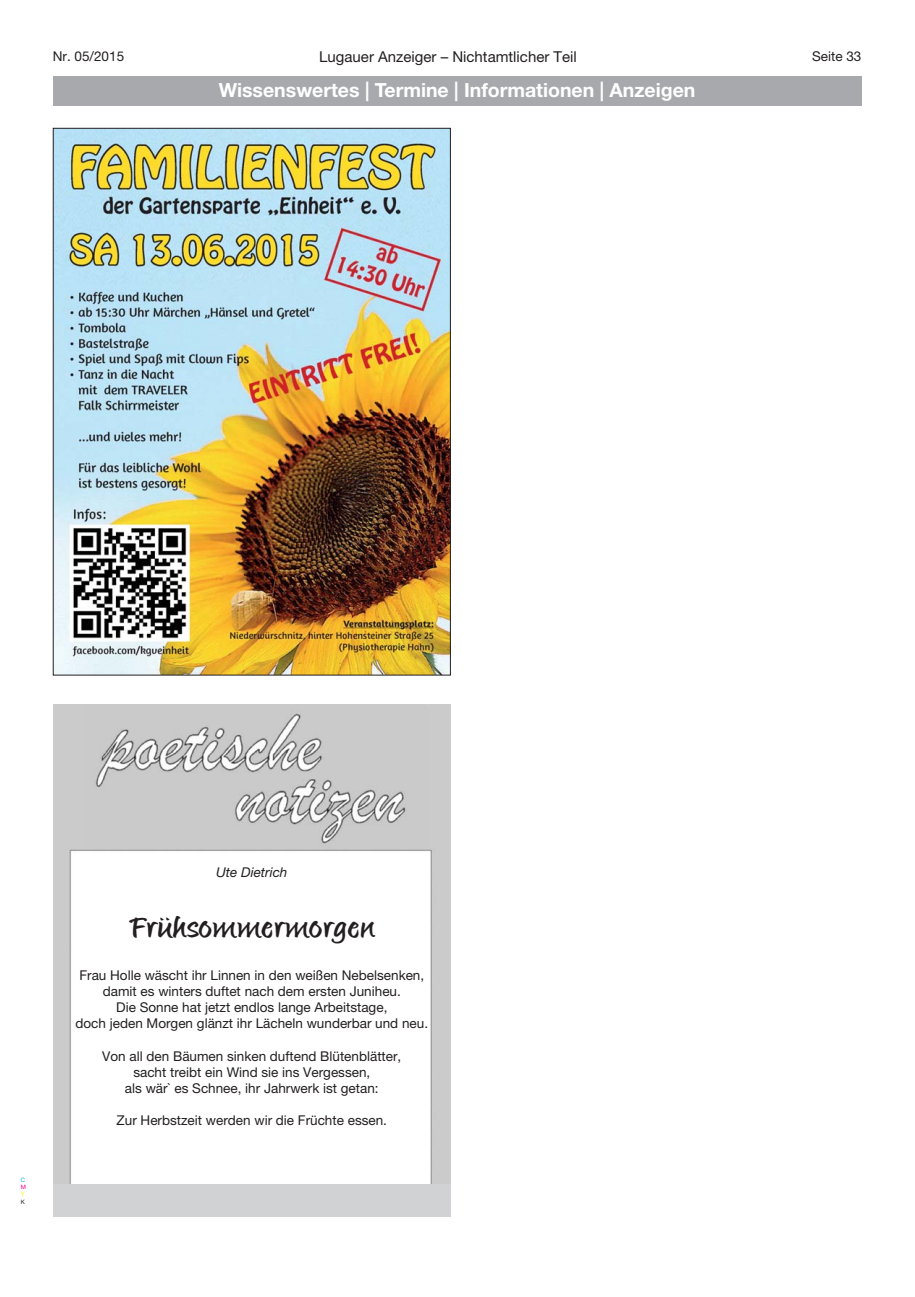
<style>
.page{position:relative;width:915px;height:1297px;background:#fff}
.page>*{position:absolute;margin:0;border:0;box-sizing:border-box;transform-origin:0 0}
.t1{font:27px "Matthia LT";color:#231f20;scale:1.35 1}
.t2{font:700 19.5px "Helvetica Neue";color:#fff}
.t3{font:15px "Helvetica Neue";color:#231f20}
.t4{font:13.5px/16.2px "Helvetica Neue";color:#231f20;text-align:center}
.t5{font:italic 13.5px "Helvetica Neue";color:#231f20}
.t6{font:6px "Helvetica Neue";color:#00adef}
.t7{font:6px "Helvetica Neue";color:#ec008c}
.t8{font:6px "Helvetica Neue";color:#fff200}
.t9{font:6px "Helvetica Neue";color:#231f20}
</style>
<div class="page">
<div style="left:53px;top:76px;width:808px;height:30px;background:#a7a9ac"></div>
<img style="left:54px;top:704px;width:396px;height:480px">
<img style="left:55px;top:130px;width:393px;height:543px">
<div style="left:53px;top:1184px;width:397px;height:32px;background:#d1d2d4"></div>
<p class="t4" style="left:53px;top:49px;width:73px">Nr. 05/2015</p>
<p class="t3" style="left:319px;top:51px;width:259px">Lugauer Anzeiger – Nichtamtlicher Teil</p>
<p class="t4" style="left:811px;top:49px;width:51px">Seite 33</p>
<h2 class="t2" style="left:219px;top:83px;width:478px">Wissenswertes | Termine | Informationen | Anzeigen</h2>
<h2 class="t2" style="left:414px;top:83px;width:87px">A zeigen</h2>
<p class="t6" style="left:21px;top:1178px;width:6px">C</p>
<p class="t7" style="left:21px;top:1185px;width:7px">M</p>
<p class="t8" style="left:21px;top:1192px;width:5px">Y</p>
<p class="t9" style="left:21px;top:1199px;width:6px">K</p>
<p class="t5" style="left:216px;top:867px;width:73px">Ute Dietrich</p>
<h1 class="t1" style="left:128px;top:915px;width:184px">Frühsommermorgen</h1>
<p class="t4" style="left:75px;top:968px;width:354px">Frau Holle wäscht ihr Linnen in den weißen Nebelsenken, damit es winters duftet nach dem ersten Juniheu.<br>Die Sonne hat jetzt endlos lange Arbeitstage,<br>doch jeden Morgen glänzt ihr Lächeln wunderbar und neu.</p>
<p class="t4" style="left:102px;top:1049px;width:300px">Von all den Bäumen sinken duftend Blütenblätter, sacht treibt ein Wind sie ins Vergessen,<br>als wär` es Schnee, ihr Jahrwerk ist getan:</p>
<p class="t4" style="left:117px;top:1114px;width:272px">Zur Herbstzeit werden wir die Früchte essen.</p>
</div>
